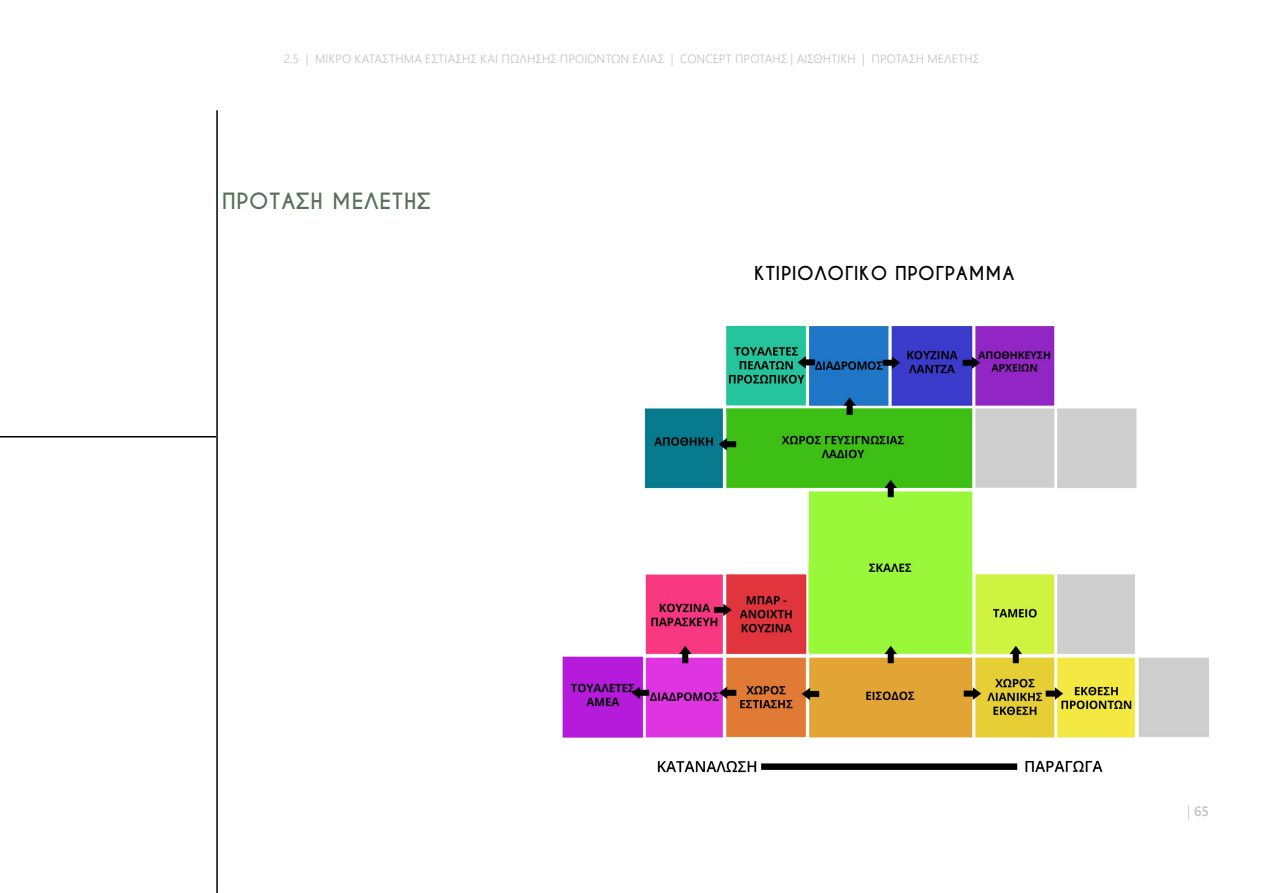
<style>
.page{position:relative;width:1263px;height:893px;background:#fff}
.page>*{position:absolute;margin:0;border:0;box-sizing:border-box;transform-origin:0 0}
.t1{font:700 21px "Caviar Dreams";color:#587059}
.t2{font:700 18px "Caviar Dreams";letter-spacing:.05em;color:#000}
.t3{font:600 13.5px "Yu Gothic UI";color:#bec0c2}
.t4{font:300 12px "Yu Gothic UI";letter-spacing:.01em;color:#bec0c2}
.s1{font-weight:300}
</style>
<div class="page">
<img style="left:562px;top:325px;width:647px;height:448px">
<hr style="left:216px;top:110px;width:2px;height:783px;background:#000">
<hr style="left:0;top:436px;width:216px;height:1px;background:#000">
<div style="left:490px;top:305px;width:159px;height:72px;background:#fff"></div>
<p class="t4" style="left:284px;top:47px;width:313px">2.5 | Μικρο καταστημα εστιασησ και πωλησησ προιΟντ</p>
<p class="t4" style="left:611px;top:47px;width:133px">ων ελιασ | CONCEPT ΠΡΟ</p>
<p class="t4" style="left:759px;top:47px;width:14px">ΤΑΗΣ</p>
<p class="t4" style="left:791px;top:47px;width:190px">| ΑΙΣΘΗΤΙ ΚΗ | προταση μ ελετης</p>
<h1 class="t1" style="left:222px;top:188px;width:29px">Πρόταση</h1>
<h1 class="t1" style="left:332px;top:188px;width:15px">μελέτης</h1>
<h2 class="t2" style="left:754px;top:262px;width:262px">ΚΤΙΡΙΟΛΟΓΙΚΟ ΠΡΟΓΡΑΜΜΑ</h2>
<p class="t3" style="left:1187px;top:804px;width:23px"><span class="s1">|</span> 65</p>
</div>
